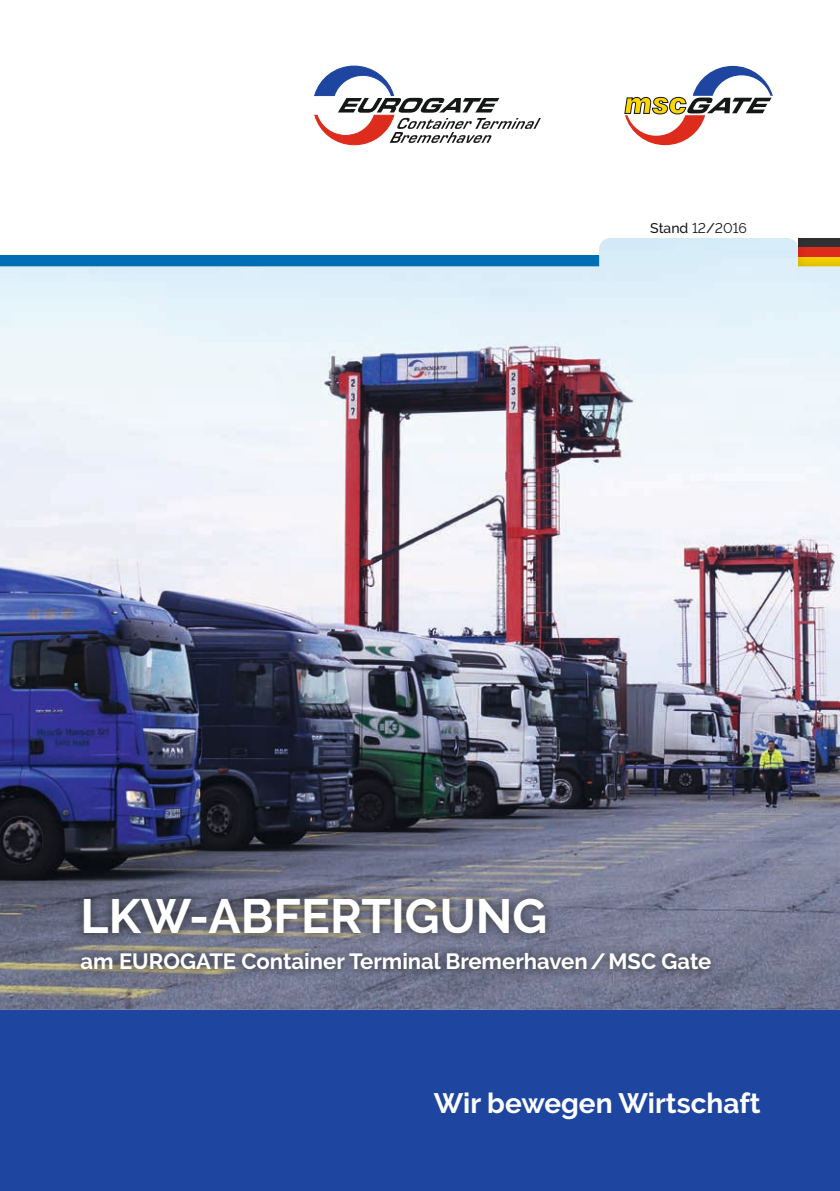
<style>
.page{position:relative;width:840px;height:1191px;background:#fff}
.page>*{position:absolute;margin:0;border:0;box-sizing:border-box;transform-origin:0 0}
.t1{font:700 48px "Raleway";color:#fff}
.t2{font:700 28px "Raleway";color:#fff}
.t3{font:700 22px "Raleway";color:#fff}
.t4{font:500 14px "Raleway";color:#151616}
.s1{font-family:"Euro Gate Raleway";font-weight:400}
</style>
<div class="page">
<svg style="left:314px;top:66px;width:226px;height:79px"></svg>
<svg style="left:624px;top:66px;width:148px;height:79px"></svg>
<div style="left:0;top:1009px;width:839px;height:182px;background:#1e46a1"></div>
<img style="left:0;top:238px;width:839px;height:771px">
<div style="left:71px;top:888px;width:650px;height:92px;background:#151616;opacity:.75"></div>
<p class="t4" style="left:650px;top:220px;width:98px">Stand <span class="s1">12</span>/<span class="s1">2016</span></p>
<h1 class="t1" style="left:81px;top:889px;width:468px">Lkw-Abfertigung</h1>
<p class="t3" style="left:81px;top:949px;width:54px">am EUR</p>
<p class="t3" style="left:163px;top:949px;width:549px">OGATE Container Terminal Bremerhaven/MSC Gate</p>
<p class="t2" style="left:433px;top:1087px;width:328px">Wir bewegen Wirtschaft</p>
</div>
